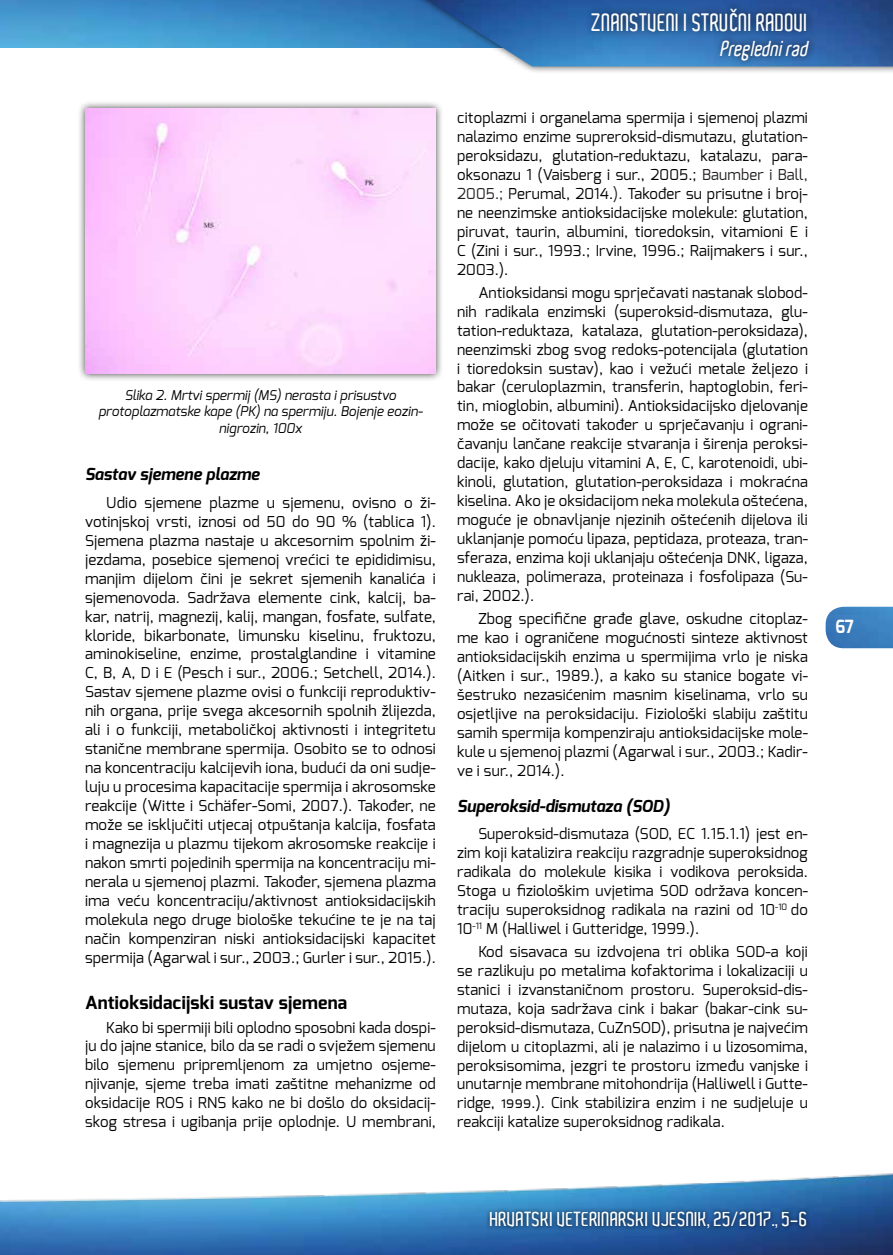
<style>
.page{position:relative;width:893px;height:1255px;background:#fff}
.page>*{position:absolute;margin:0;border:0;box-sizing:border-box;transform-origin:0 0}
.t1{font:600 24px "Aldo";color:#fff;scale:.9 1}
.t2{font:italic 600 21px "Aldo";color:#fff;scale:.9 1}
.t3{font:600 19.5px "Aldo";color:#fff}
.t4{font:700 18.15px "Exo";color:#fff;scale:.9 1}
.t5{font:700 18px "Exo";letter-spacing:.01em;color:#000}
.t6{font:italic 700 16.5px "Exo";color:#000}
.t7{font:15px/18.9px "Exo";letter-spacing:.01em;color:#000;text-align:justify}
.t8{font:italic 13.5px/16.5px "Exo";color:#000;text-align:center}
.t9{font:9.45px/16.4px "Times New Roman";color:#000}
.s1{font-family:"Libel Suit";font-weight:400;font-size:22.5px}
.s2{color:#231f20}
</style>
<div class="page">
<img style="left:0;top:0;width:388px;height:47px">
<div style="left:388px;top:0;width:505px;height:75px;background:#000;opacity:.75"></div>
<img style="left:395px;top:0;width:498px;height:66px">
<img style="left:0;top:1173px;width:893px;height:81px">
<img style="left:826px;top:606px;width:67px;height:42px">
<div style="left:486px;top:1207px;width:325px;height:25px;background:#000;opacity:.75"></div>
<div style="left:77px;top:100px;width:367px;height:281px;background:#000;opacity:.75"></div>
<img style="left:85px;top:108px;width:351px;height:265px">
<div style="left:584px;top:1px;width:233px;height:67px;background:#000;opacity:.75"></div>
<h1 class="t1" style="left:592px;top:9px;width:242px">ZNANSTVENI I STRU<span class="s1">Č</span>NI RADOVI</h1>
<h2 class="t2" style="left:720px;top:37px;width:104px">Preglednirad</h2>
<p class="t8" style="left:98px;top:386px;width:326px">Slika 2. Mrtvi spermij (MS) nerasta i prisustvo protoplazmatske kape (PK) na spermiju. Bojenje eozin&shy;nigrozin, 100x</p>
<p class="t9" style="left:83px;top:385px;width:357px">Slika 2. Mrtvi spermij (MS) nerasta i prisustvo protoplazmatske kape (PK) na spermiju.<br>Bojanje eozin-nigrozin, 100x</p>
<p class="t6" style="left:85px;top:464px;width:176px">Sastav sjemene plazme</p>
<p class="t7" style="left:85px;top:493px;width:352px;text-indent:21px">Udio sjemene plazme u sjemenu, ovisno o ži&shy;votinjskoj vrsti, iznosi od 50 do 90 % (tablica 1).<br>Sjemena plazma nastaje u akcesornim spolnim ži&shy;jezdama, posebice sjemenoj vrećici te epididimisu, manjim dijelom čini je sekret sjemenih kanalića i sjemenovoda. Sadržava elemente cink, kalcij, ba&shy;kar, natrij, magnezij, kalij, mangan, fosfate, sulfate, kloride, bikarbonate, limunsku kiselinu, fruktozu, aminokiseline, enzime, prostalglandine i vitamine C, B, A, D i E (Pesch i sur., 2006.; Setchell, 2014.).<br>Sastav sjemene plazme ovisi o funkciji reproduktiv&shy;nih organa, prije svega akcesornih spolnih žlijezda, ali i o funkciji, metaboličkoj aktivnosti i integritetu stanične membrane spermija. Osobito se to odnosi na koncentraciju kalcijevih iona, budući da oni sudje&shy;luju u procesima kapacitacije spermija i akrosomske reakcije (Witte i Schäfer-Somi, 2007.). Također, ne može se isključiti utjecaj otpuštanja kalcija, fosfata i magnezija u plazmu tijekom akrosomske reakcije i nakon smrti pojedinih spermija na koncentraciju mi&shy;nerala u sjemenoj plazmi. Također, sjemena plazma ima veću koncentraciju/aktivnost antioksidacijskih molekula nego druge biološke tekućine te je na taj način kompenziran niski antioksidacijski kapacitet spermija (Agarwal i sur., 2003.; Gurler i sur., 2015.).</p>
<p class="t5" style="left:85px;top:991px;width:264px">Antioksidacijski sustav sjemena</p>
<p class="t7" style="left:85px;top:1017px;width:352px;text-indent:21px">Kako bi spermiji bili oplodno sposobni kada dospi&shy;ju do jajne stanice, bilo da se radi o svježem sjemenu bilo sjemenu pripremljenom za umjetno osjeme&shy;njivanje, sjeme treba imati zaštitne mehanizme od oksidacije ROS i RNS kako ne bi došlo do oksidacij&shy;skog stresa i ugibanja prije oplodnje. U membrani,</p>
<p class="t7" style="left:457px;top:108px;width:352px">citoplazmi i organelama spermija i sjemenoj plazmi nalazimo enzime supreroksid-dismutazu, glutation&shy;peroksidazu, glutation-reduktazu, katalazu, para&shy;oksonazu 1 (Vaisberg i sur., 2005.; <span class="s2">Baumber i Ball, 2005.;</span> Perumal, 2014.<span class="s2">).</span> Također su prisutne i broj&shy;ne neenzimske antioksidacijske molekule: glutation, piruvat, taurin, albumini, tioredoksin, vitamioni E i C (Zini i sur., 1993.; Irvine, 1996.; Raijmakers i sur., 2003.).</p>
<p class="t7" style="left:457px;top:283px;width:352px;text-indent:21px">Antioksidansi mogu sprječavati nastanak slobod&shy;nih radikala enzimski (superoksid-dismutaza, glu&shy;tation-reduktaza, katalaza, glutation-peroksidaza), neenzimski zbog svog redoks-potencijala (glutation i tioredoksin sustav), kao i vežući metale željezo i bakar (ceruloplazmin, transferin, haptoglobin, feri&shy;tin, mioglobin, albumini). Antioksidacijsko djelovanje može se očitovati također u sprječavanju i ograni&shy;čavanju lančane reakcije stvaranja i širenja peroksi&shy;dacije, kako djeluju vitamini A, E, C, karotenoidi, ubi&shy;kinoli, glutation, glutation-peroksidaza i mokraćna kiselina. Ako je oksidacijom neka molekula oštećena, moguće je obnavljanje njezinih oštećenih dijelova ili uklanjanje pomoću lipaza, peptidaza, proteaza, tran&shy;sferaza, enzima koji uklanjaju oštećenja DNK, ligaza, nukleaza, polimeraza, proteinaza i fosfolipaza (Su&shy;rai, 2002.).</p>
<p class="t7" style="left:457px;top:609px;width:352px;text-indent:21px">Zbog specifične građe glave, oskudne citoplaz&shy;me kao i ograničene mogućnosti sinteze aktivnost antioksidacijskih enzima u spermijima vrlo je niska (Aitken i sur., 1989.), a kako su stanice bogate vi&shy;šestruko nezasićenim masnim kiselinama, vrlo su osjetljive na peroksidaciju. Fiziološki slabiju zaštitu samih spermija kompenziraju antioksidacijske mole&shy;kule u sjemenoj plazmi (Agarwal i sur., 2003.; Kadir&shy;ve i sur., 2014.).</p>
<p class="t6" style="left:457px;top:795px;width:214px">Superoksid-dismutaza (SOD)</p>
<p class="t7" style="left:457px;top:824px;width:352px;text-indent:21px">Superoksid-dismutaza (SOD, EC 1.15.1.1) jest en&shy;zim koji katalizira reakciju razgradnje superoksidnog radikala do molekule kisika i vodikova peroksida.<br>Stoga u fiziološkim uvjetima SOD održava koncen&shy;traciju superoksidnog radikala na razini od 10<sup>-10</sup> do 10<sup>-11</sup> M (Halliwel i Gutteridge, 1999.).</p>
<p class="t7" style="left:457px;top:941px;width:352px;text-indent:21px">Kod sisavaca su izdvojena tri oblika SOD-a koji se razlikuju po metalima kofaktorima i lokalizaciji u stanici i izvanstaničnom prostoru. Superoksid-dis&shy;mutaza, koja sadržava cink i bakar (bakar-cink su&shy;peroksid-dismutaza, CuZnSOD), prisutna je najvećim dijelom u citoplazmi, ali je nalazimo i u lizosomima, peroksisomima, jezgri te prostoru između vanjske i unutarnje membrane mitohondrija (Halliwell i Gutte&shy;ridge, 1999.). Cink stabilizira enzim i ne sudjeluje u reakciji katalize superoksidnog radikala.</p>
<p class="t4" style="left:835px;top:614px;width:22px">67</p>
<h3 class="t3" style="left:490px;top:1207px;width:319px">HRVATSKI VETERINARSKI VJESNIK, 25/2017., 5-6</h3>
</div>
